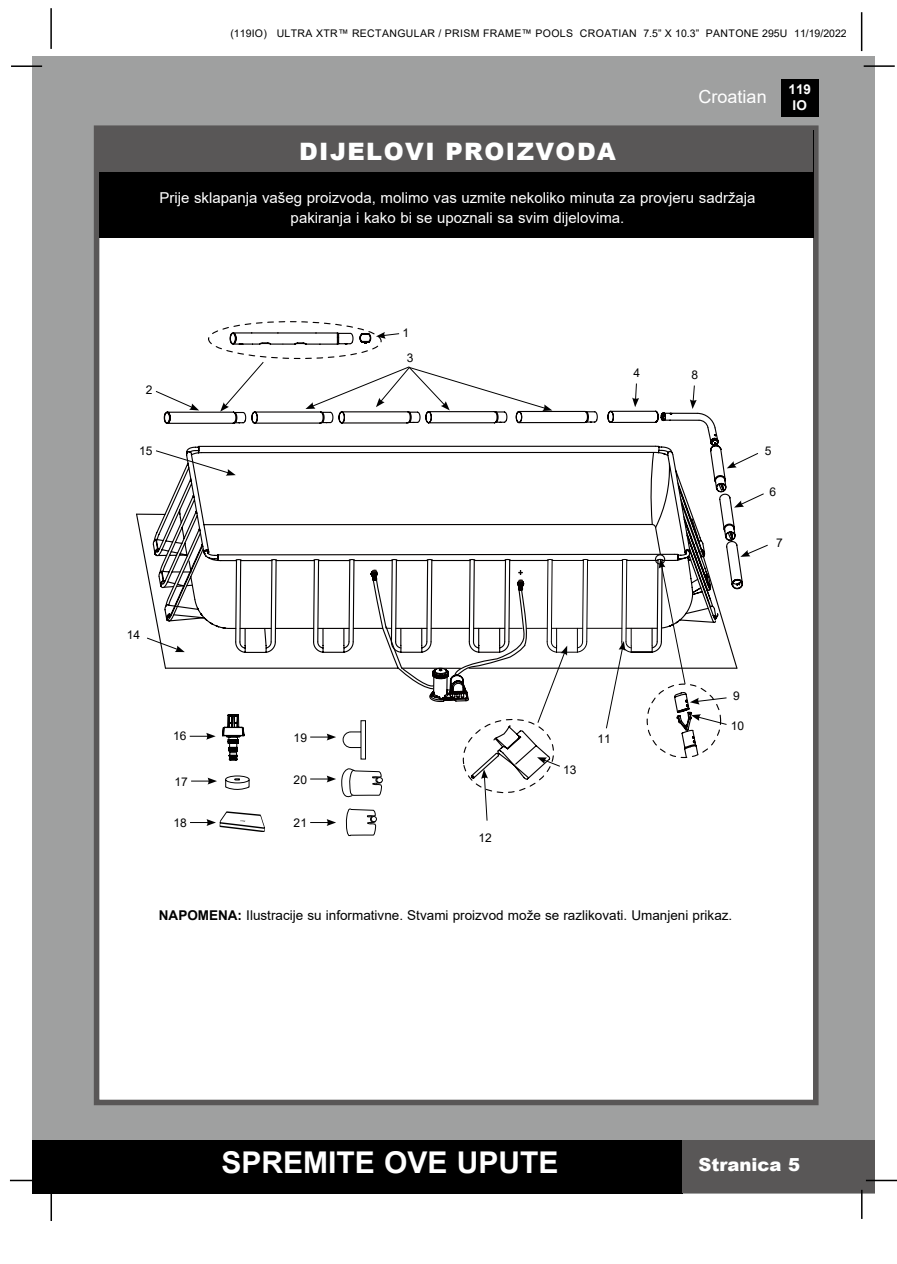
<style>
.page{position:relative;width:897px;height:1264px;background:#fff}
.page>*{position:absolute;margin:0;border:0;box-sizing:border-box;transform-origin:0 0}
.t1{font:700 30px "Arial";color:#fff}
.t2{font:900 24px "Arial";letter-spacing:.06em;color:#fff}
.t3{font:900 18px "Arial";color:#fff}
.t4{font:18px "Arial";color:#fff}
.t5{font:15px/19.5px "Arial";color:#fff;text-align:center}
.t6{font:13.5px "Arial";color:#000}
.t7{font:700 13.5px/16.2px "Arial";color:#fff;text-align:center}
.t8{font:12px "Arial";color:#000}
.t9{font:10.5px "Arial";letter-spacing:.035em;color:#000}
.s1{font-weight:700}
</style>
<div class="page">
<div style="left:33px;top:56px;width:842px;height:1137px;background:#9fa0a0"></div>
<div style="left:780px;top:79px;width:38px;height:38px;background:#000"></div>
<hr style="left:863px;top:65px;width:31px;height:2px;background:#000">
<hr style="left:50px;top:8px;width:2px;height:41px;background:#000">
<hr style="left:860px;top:12px;width:2px;height:39px;background:#000">
<div style="left:33px;top:1140px;width:650px;height:53px;background:#000"></div>
<div style="left:682px;top:1140px;width:193px;height:53px;background:#595757"></div>
<hr style="left:865px;top:1179px;width:31px;height:2px;background:#000">
<hr style="left:860px;top:1189px;width:2px;height:30px;background:#000">
<hr style="left:50px;top:1190px;width:2px;height:31px;background:#000">
<hr style="left:10px;top:1179px;width:31px;height:2px;background:#000">
<hr style="left:11px;top:65px;width:31px;height:2px;background:#000">
<div style="left:94px;top:125px;width:724px;height:980px;background:#fff;border:6px solid #595757"></div>
<div style="left:99px;top:130px;width:713px;height:43px;background:#595757"></div>
<div style="left:99px;top:172px;width:714px;height:65px;background:#000"></div>
<svg style="left:137px;top:520px;width:22px;height:117px"></svg>
<svg style="left:185px;top:520px;width:44px;height:34px"></svg>
<svg style="left:136px;top:445px;width:93px;height:75px"></svg>
<svg style="left:164px;top:554px;width:86px;height:226px"></svg>
<svg style="left:163px;top:331px;width:209px;height:93px"></svg>
<svg style="left:229px;top:332px;width:514px;height:358px"></svg>
<svg style="left:376px;top:332px;width:24px;height:7px"></svg>
<svg style="left:220px;top:361px;width:44px;height:51px"></svg>
<svg style="left:155px;top:390px;width:44px;height:20px"></svg>
<svg style="left:147px;top:637px;width:38px;height:15px"></svg>
<svg style="left:155px;top:450px;width:81px;height:26px"></svg>
<svg style="left:305px;top:366px;width:247px;height:45px"></svg>
<svg style="left:632px;top:383px;width:7px;height:24px"></svg>
<svg style="left:726px;top:452px;width:32px;height:16px"></svg>
<svg style="left:689px;top:385px;width:7px;height:24px"></svg>
<svg style="left:734px;top:493px;width:30px;height:14px"></svg>
<svg style="left:740px;top:544px;width:28px;height:13px"></svg>
<svg style="left:222px;top:714px;width:22px;height:47px"></svg>
<svg style="left:190px;top:733px;width:26px;height:6px"></svg>
<svg style="left:190px;top:811px;width:74px;height:21px"></svg>
<svg style="left:191px;top:777px;width:26px;height:7px"></svg>
<svg style="left:225px;top:775px;width:24px;height:15px"></svg>
<svg style="left:310px;top:481px;width:417px;height:356px"></svg>
<p class="t9" style="left:230px;top:26px;width:617px">(119IO) ULTRA XTR™ RECTANGULAR / PRISM FRAME™ POOLS CROATIAN 7.5” X 10.3” PANTONE 295U 11/19/2022</p>
<p class="t4" style="left:698px;top:84px;width:70px">Croatian</p>
<h2 class="t2" style="left:299px;top:134px;width:318px">DIJELOVI PROIZVODA</h2>
<p class="t5" style="left:159px;top:188px;width:597px">Prije sklapanja vašeg proizvoda, molimo vas uzmite nekoliko minuta za provjeru sadržaja pakiranja i kako bi se upoznali sa svim dijelovima.</p>
<p class="t7" style="left:788px;top:81px;width:24px">119<br>IO</p>
<p class="t8" style="left:146px;top:381px;width:8px">2</p>
<p class="t8" style="left:139px;top:442px;width:15px">15</p>
<p class="t8" style="left:127px;top:626px;width:15px">14</p>
<p class="t8" style="left:173px;top:727px;width:15px">16</p>
<p class="t8" style="left:293px;top:729px;width:15px">19</p>
<p class="t8" style="left:174px;top:773px;width:15px">17</p>
<p class="t8" style="left:293px;top:771px;width:15px">20</p>
<p class="t8" style="left:293px;top:814px;width:15px">21</p>
<p class="t8" style="left:173px;top:814px;width:15px">18</p>
<p class="t8" style="left:402px;top:324px;width:8px">1</p>
<p class="t8" style="left:407px;top:350px;width:8px">3</p>
<p class="t8" style="left:478px;top:829px;width:15px">12</p>
<p class="t8" style="left:633px;top:364px;width:8px">4</p>
<p class="t8" style="left:691px;top:367px;width:8px">8</p>
<p class="t8" style="left:764px;top:442px;width:8px">5</p>
<p class="t8" style="left:769px;top:483px;width:8px">6</p>
<p class="t8" style="left:776px;top:535px;width:8px">7</p>
<p class="t8" style="left:563px;top:761px;width:15px">13</p>
<p class="t8" style="left:597px;top:730px;width:15px">11</p>
<p class="t8" style="left:733px;top:687px;width:8px">9</p>
<p class="t8" style="left:730px;top:717px;width:15px">10</p>
<p class="t6" style="left:159px;top:906px;width:575px"><span class="s1">NAPOMENA:</span> Ilustracije su informativne. Stvami proizvod može se razlikovati. Umanjeni prikaz.</p>
<h1 class="t1" style="left:221px;top:1141px;width:338px">SPREMITE OVE UPUTE</h1>
<p class="t3" style="left:698px;top:1151px;width:103px">Stranica 5</p>
</div>
